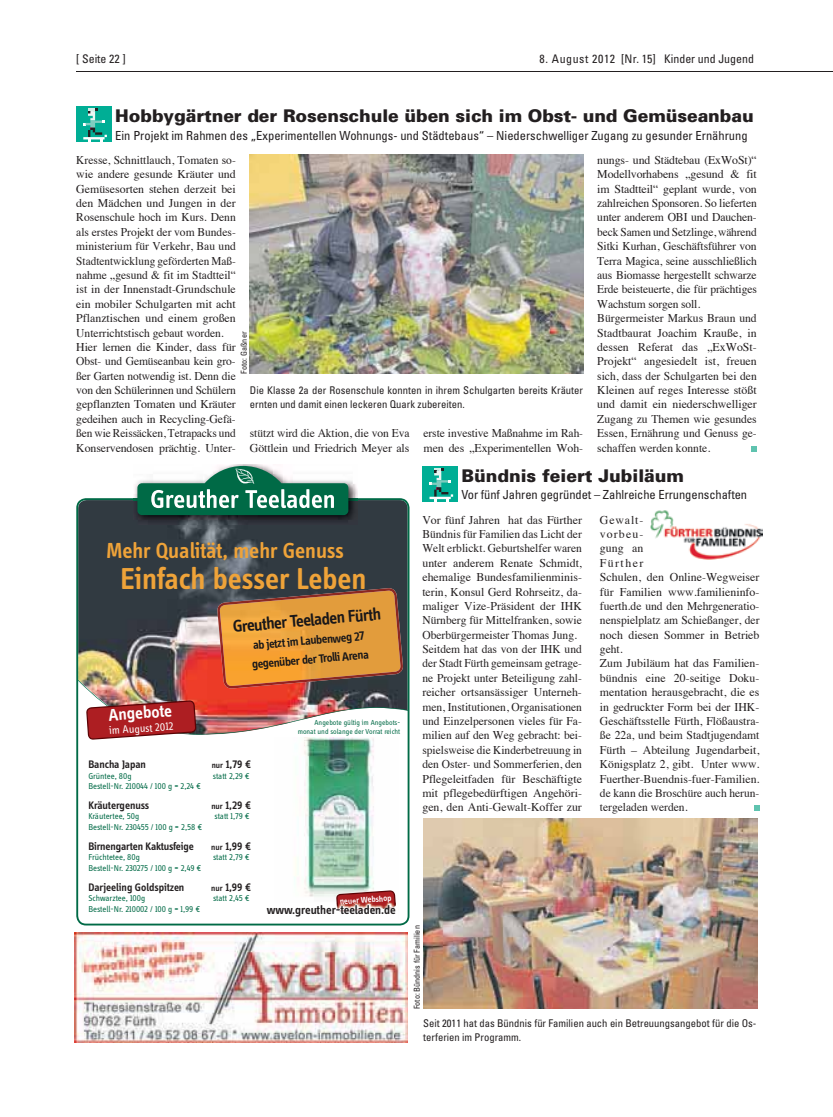
<style>
.page{position:relative;width:833px;height:1117px;background:#fff}
.page>*{position:absolute;margin:0;border:0;box-sizing:border-box;transform-origin:0 0}
.t1{font:600 31.25px "MB Info OT";letter-spacing:-.01em;color:#efa339}
.t2{font:600 22.5px "MB Info OT";color:#efa339}
.t3{font:900 17.5px "Univers";letter-spacing:-.005em;color:#231f20}
.t4{font:600 17.5px "MB Info OT";color:#191719}
.t5{font:600 17.5px "MB Info OT";color:#fff}
.t6{font:condensed 12.5px "Univers";color:#231f20}
.t7{font:600 12.5px/18.8px "MB Info OT";color:#191719}
.t8{font:600 12.5px "MB Info OT";color:#231f20}
.t9{font:11.88px/14.4px "Times";color:#231f20}
.t10{font:condensed 11.88px "Univers";color:#231f20}
.t11{font:600 11.25px "MB Info OT";letter-spacing:-.005em;color:#231f20}
.t12{font:11.25px "MB Info OT";color:#fff}
.t13{font:condensed 10.62px/14.4px "Univers";color:#231f20}
.t14{font:8.75px "MB Info OT";color:#006a46}
.t15{font:600 8.75px "MB Info OT";color:#fff}
.t16{font:condensed 8.12px "Univers";color:#231f20}
.t17{font:7.5px/9px "MB Info OT";color:#006a46;text-align:right}
.s1{font-size:8.75px}
</style>
<div class="page">
<hr style="left:76px;top:71px;width:756px;height:1px;background:#231f20">
<div style="left:76px;top:106px;width:36px;height:36px;background:#00ae95"></div>
<svg style="left:83px;top:109px;width:24px;height:33px"></svg>
<img style="left:250px;top:155px;width:333px;height:218px">
<svg style="left:754px;top:805px;width:5px;height:6px"></svg>
<img style="left:423px;top:818px;width:334px;height:190px">
<div style="left:422px;top:466px;width:36px;height:35px;background:#00ae95"></div>
<svg style="left:429px;top:468px;width:24px;height:33px"></svg>
<svg style="left:751px;top:446px;width:5px;height:5px"></svg>
<svg style="left:76px;top:498px;width:333px;height:427px"></svg>
<img style="left:77px;top:679px;width:331px;height:60px">
<img style="left:274px;top:736px;width:124px;height:166px">
<img style="left:217px;top:588px;width:186px;height:100px">
<img style="left:133px;top:464px;width:225px;height:60px">
<svg style="left:137px;top:466px;width:211px;height:49px"></svg>
<svg style="left:336px;top:890px;width:60px;height:12px"></svg>
<img style="left:264px;top:902px;width:10px;height:16px">
<img style="left:274px;top:902px;width:124px;height:16px">
<img style="left:336px;top:902px;width:60px;height:9px">
<img style="left:340px;top:902px;width:51px;height:3px">
<img style="left:340px;top:902px;width:43px;height:2px">
<img style="left:75px;top:932px;width:333px;height:110px">
<img style="left:650px;top:510px;width:112px;height:49px">
<p class="t10" style="left:76px;top:51px;width:51px">[ Seite 22 ]</p>
<p class="t10" style="left:539px;top:51px;width:216px">8. August 2012 [Nr. 15] Kinder und Jugend</p>
<h3 class="t3" style="left:115px;top:105px;width:640px">Hobbygärtner der Rosenschule üben sich im Obst- und Gemüseanbau</h3>
<p class="t6" style="left:115px;top:128px;width:634px">Ein Projekt im Rahmen des „Experimentellen Wohnungs- und Städtebaus“ – Niederschwelliger Zugang zu gesunder Ernährung</p>
<p class="t9" style="left:76px;top:154px;width:161px">Kresse, Schnittlauch, Tomaten so&shy;wie andere gesunde Kräuter und Gemüsesorten stehen derzeit bei den Mädchen und Jungen in der Rosenschule hoch im Kurs. Denn als erstes Projekt der vom Bundes&shy;ministerium für Verkehr, Bau und Stadtentwicklung geförderten Maß&shy;nahme „gesund &amp; fit im Stadtteil“ ist in der Innenstadt-Grundschule ein mobiler Schulgarten mit acht Pflanztischen und einem großen Unterrichtstisch gebaut worden.<br>Hier lernen die Kinder, dass für Obst- und Gemüseanbau kein gro&shy;ßer Garten notwendig ist. Denn die von den Schülerinnen und Schülern gepflanzten Tomaten und Kräuter gedeihen auch in Recycling-Gefä&shy;ßen wie Reissäcken, Tetrapacks und Konservendosen prächtig. Unter-</p>
<p class="t16" style="left:239px;top:373px;width:43px;rotate:-90deg">Foto: Gaßner</p>
<p class="t13" style="left:250px;top:383px;width:335px">Die Klasse 2a der Rosenschule konnten in ihrem Schulgarten bereits Kräuter ernten und damit einen leckeren Quark zubereiten.</p>
<p class="t9" style="left:250px;top:427px;width:161px">stützt wird die Aktion, die von Eva<br>Göttlein und Friedrich Meyer als</p>
<p class="t9" style="left:423px;top:427px;width:161px">erste investive Maßnahme im Rah&shy;men des „Experimentellen Woh-</p>
<p class="t9" style="left:597px;top:154px;width:161px">nungs- und Städtebau (ExWoSt)“<br>Modellvorhabens „gesund &amp; fit im Stadtteil“ geplant wurde, von zahlreichen Sponsoren. So lieferten unter anderem OBI und Dauchen&shy;beck Samen und Setzlinge, während<br>Sitki Kurhan, Geschäftsführer von<br>Terra Magica, seine ausschließlich aus Biomasse hergestellt schwarze<br>Erde beisteuerte, die für prächtiges<br>Wachstum sorgen soll.<br>Bürgermeister Markus Braun und<br>Stadtbaurat Joachim Krauße, in dessen Referat das „ExWoSt-<br>Projekt“ angesiedelt ist, freuen sich, dass der Schulgarten bei den<br>Kleinen auf reges Interesse stößt und damit ein niederschwelliger<br>Zugang zu Themen wie gesundes<br>Essen, Ernährung und Genuss ge&shy;schaffen werden konnte.</p>
<h2 class="t2" style="left:106px;top:537px;width:239px">Mehr Qualität, mehr Genuss</h2>
<h1 class="t1" style="left:121px;top:560px;width:247px">Einfach besser Leben</h1>
<h3 class="t4" style="left:232px;top:616px;width:150px;rotate:-5deg">Greuther Teeladen Fürth</h3>
<p class="t7" style="left:249px;top:636px;width:119px;rotate:-5deg">ab jetzt im Laubenweg 27 gegenüber der Trolli Arena</p>
<h3 class="t5" style="left:108px;top:704px;width:65px;rotate:-4deg">Angebote</h3>
<p class="t12" style="left:109px;top:724px;width:66px;rotate:-4deg">im August 2012</p>
<p class="t11" style="left:88px;top:757px;width:59px">Bancha Japan</p>
<p class="t11" style="left:212px;top:757px;width:41px"><span class="s1">nur</span> 1,79 €</p>
<p class="t14" style="left:88px;top:770px;width:45px">Grüntee, 80g</p>
<p class="t14" style="left:213px;top:770px;width:38px">statt 2,29 €</p>
<p class="t14" style="left:88px;top:781px;width:114px">Bestell-Nr. 210044 / 100 g = 2,24 €</p>
<p class="t11" style="left:88px;top:798px;width:63px">Kräutergenuss</p>
<p class="t11" style="left:211px;top:798px;width:41px"><span class="s1">nur</span> 1,29 €</p>
<p class="t14" style="left:88px;top:811px;width:53px">Kräutertee, 50g</p>
<p class="t14" style="left:214px;top:811px;width:37px">statt 1,79 €</p>
<p class="t14" style="left:88px;top:821px;width:115px">Bestell-Nr. 230455 / 100 g = 2,58 €</p>
<p class="t11" style="left:88px;top:839px;width:107px">Birnengarten Kaktusfeige</p>
<p class="t11" style="left:211px;top:839px;width:41px"><span class="s1">nur</span> 1,99 €</p>
<p class="t14" style="left:88px;top:852px;width:53px">Früchtetee, 80g</p>
<p class="t14" style="left:213px;top:852px;width:38px">statt 2,79 €</p>
<p class="t14" style="left:88px;top:862px;width:114px">Bestell-Nr. 230275 / 100 g = 2,49 €</p>
<p class="t11" style="left:88px;top:879px;width:98px">Darjeeling Goldspitzen</p>
<p class="t11" style="left:211px;top:879px;width:41px"><span class="s1">nur</span> 1,99 €</p>
<p class="t14" style="left:88px;top:892px;width:58px">Schwarztee, 100g</p>
<p class="t14" style="left:213px;top:892px;width:38px">statt 2,45 €</p>
<p class="t14" style="left:88px;top:903px;width:113px">Bestell-Nr. 210002 / 100 g = 1,99 €</p>
<p class="t17" style="left:298px;top:718px;width:104px">Angebote gültig im Angebots&shy;monat und solange der Vorrat reicht</p>
<p class="t15" style="left:339px;top:896px;width:53px;rotate:-4deg">neuer Webshop</p>
<p class="t8" style="left:267px;top:902px;width:130px">www.greuther-teeladen.de</p>
<h3 class="t3" style="left:461px;top:465px;width:224px">Bündnis feiert Jubiläum</h3>
<p class="t6" style="left:461px;top:487px;width:287px">Vor fünf Jahren gegründet – Zahlreiche Errungenschaften</p>
<p class="t9" style="left:422px;top:513px;width:161px">Vor fünf Jahren hat das Fürther Bündnis für Familien das Licht der Welt erblickt. Geburtshelfer waren unter anderem Renate Schmidt, ehemalige Bundesfamilienminis&shy;terin, Konsul Gerd Rohrseitz, da&shy;maliger Vize-Präsident der IHK Nürnberg für Mittelfranken, sowie Oberbürgermeister Thomas Jung.<br>Seitdem hat das von der IHK und der Stadt Fürth gemeinsam getrage&shy;ne Projekt unter Beteiligung zahl&shy;reicher ortsansässiger Unterneh&shy;men, Institutionen, Organisationen und Einzelpersonen vieles für Fa&shy;milien auf den Weg gebracht: bei&shy;spielsweise die Kinderbetreuung in den Oster- und Sommerferien, den Pflegeleitfaden für Beschäftigte mit pflegebedürftigen Angehöri&shy;gen, den Anti-Gewalt-Koffer zur</p>
<p class="t9" style="left:600px;top:513px;width:161px">Gewalt-<br>vorbeu-<br>gung an<br>Fürther<br>Schulen, den Online-Wegweiser für Familien www.familieninfo&shy;fuerth.de und den Mehrgeneratio&shy;nenspielplatz am Schießanger, der noch diesen Sommer in Betrieb geht.<br>Zum Jubiläum hat das Familien&shy;bündnis eine 20-seitige Doku&shy;mentation herausgebracht, die es in gedruckter Form bei der IHK-<br>Geschäftsstelle Fürth, Flößaustra&shy;ße 22a, und beim Stadtjugendamt<br>Fürth – Abteilung Jugendarbeit,<br>Königsplatz 2, gibt. Unter www.<br>Fuerther-Buendnis-fuer-Familien. de kann die Broschüre auch herun&shy;tergeladen werden.</p>
<p class="t16" style="left:412px;top:1009px;width:85px;rotate:-90deg">Foto: Bündnis für Familien</p>
<p class="t13" style="left:423px;top:1015px;width:335px">Seit 2011 hat das Bündnis für Familien auch ein Betreuungsangebot für die Os&shy;terferien im Programm.</p>
</div>
